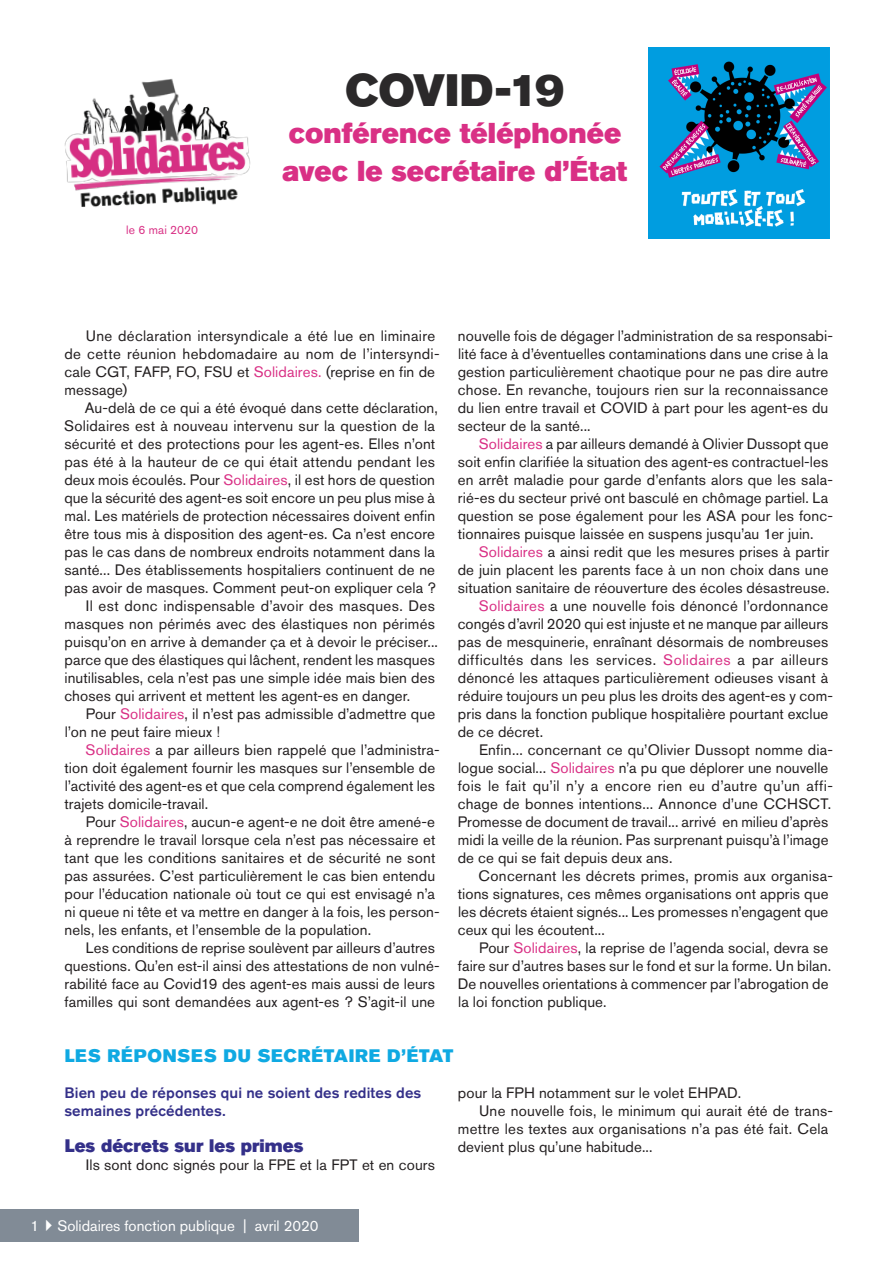
<style>
.page{position:relative;width:893px;height:1263px;background:#fff}
.page>*{position:absolute;margin:0;border:0;box-sizing:border-box;transform-origin:0 0}
.t1{font:45px "Akzidenz Grotesk Std Super";letter-spacing:-.01em;color:#2b292a}
.t2{font:28.5px/37.5px "Akzidenz Grotesk Std Super";color:#d93085}
.Titre_paragraphe_-_r{font:18px "Akzidenz Grotesk Std Super";letter-spacing:.04em;color:#0fa9e2}
.Sous-titre_paragraph{font:18px "Akzidenz Grotesk Std Super";letter-spacing:.005em;color:#343089}
.corps_de_texte{font:15px/18px "Akzidenz Grotesk Std";letter-spacing:.01em;color:#231f20}
.Sous-titre_paragraph-2{font:500 15px/18px "Akzidenz Grotesk Std";letter-spacing:.01em;color:#343089}
.t3{font:15px "Akzidenz Grotesk Std";color:#fff}
.intro{font:12px "Akzidenz Grotesk Std";letter-spacing:.01em;color:#d93085}
.s1{color:#d93085}
</style>
<div class="page">
<div style="left:0;top:1209px;width:358px;height:33px;background:#818b96"></div>
<hr style="left:462px;top:1262px;width:248px;height:1px;background:#231f20">
<img style="left:64px;top:78px;width:187px;height:129px">
<img style="left:648px;top:47px;width:181px;height:192px">
<p class="intro" style="left:126px;top:223px;width:73px">le 6 mai 2020</p>
<p class="t1" style="left:345px;top:64px;width:221px">COVID-19</p>
<p class="t2" style="left:282px;top:115px;width:346px">conférence téléphonée avec le secrétaire d’État</p>
<p class="corps_de_texte" style="left:64px;top:326px;width:377px;text-indent:21px">Une déclaration intersyndicale a été lue en liminaire de cette réunion hebdomadaire au nom de l’intersyndi&shy;cale CGT, FAFP, FO, FSU et <span class="s1">Solidaires.</span> (reprise en fin de message)</p>
<p class="corps_de_texte" style="left:64px;top:398px;width:375px;text-indent:21px">Au-delà de ce qui a été évoqué dans cette déclaration, Solidaires est à nouveau intervenu sur la question de la sécurité et des protections pour les agent-es. Elles n’ont pas été à la hauteur de ce qui était attendu pendant les deux mois écoulés. Pour <span class="s1">Solidaires</span>, il est hors de question que la sécurité des agent-es soit encore un peu plus mise à mal. Les matériels de protection nécessaires doivent enfin être tous mis à disposition des agent-es. Ca n’est encore pas le cas dans de nombreux endroits notamment dans la santé... Des établissements hospitaliers continuent de ne pas avoir de masques. Comment peut-on expliquer cela ?</p>
<p class="corps_de_texte" style="left:64px;top:596px;width:375px;text-indent:21px">Il est donc indispensable d’avoir des masques. Des masques non périmés avec des élastiques non périmés puisqu’on en arrive à demander ça et à devoir le préciser... parce que des élastiques qui lâchent, rendent les masques inutilisables, cela n’est pas une simple idée mais bien des choses qui arrivent et mettent les agent-es en danger.</p>
<p class="corps_de_texte" style="left:65px;top:704px;width:372px;text-indent:21px">Pour <span class="s1">Solidaires</span>, il n’est pas admissible d’admettre que l’on ne peut faire mieux !</p>
<p class="corps_de_texte" style="left:65px;top:740px;width:377px;text-indent:21px"><span class="s1">Solidaires</span> a par ailleurs bien rappelé que l’administra&shy;tion doit également fournir les masques sur l’ensemble de l’activité des agent-es et que cela comprend également les trajets domicile-travail.</p>
<p class="corps_de_texte" style="left:64px;top:812px;width:377px;text-indent:21px">Pour <span class="s1">Solidaires</span>, aucun-e agent-e ne doit être amené-e à reprendre le travail lorsque cela n’est pas nécessaire et tant que les conditions sanitaires et de sécurité ne sont pas assurées. C’est particulièrement le cas bien entendu pour l’éducation nationale où tout ce qui est envisagé n’a ni queue ni tête et va mettre en danger à la fois, les person&shy;nels, les enfants, et l’ensemble de la population.</p>
<p class="corps_de_texte" style="left:64px;top:938px;width:377px;text-indent:21px">Les conditions de reprise soulèvent par ailleurs d’autres questions. Qu’en est-il ainsi des attestations de non vulné&shy;rabilité face au Covid19 des agent-es mais aussi de leurs familles qui sont demandées aux agent-es ? S’agit-il une</p>
<p class="corps_de_texte" style="left:458px;top:326px;width:377px">nouvelle fois de dégager l’administration de sa responsabi&shy;lité face à d’éventuelles contaminations dans une crise à la gestion particulièrement chaotique pour ne pas dire autre chose. En revanche, toujours rien sur la reconnaissance du lien entre travail et COVID à part pour les agent-es du secteur de la santé...</p>
<p class="corps_de_texte" style="left:458px;top:434px;width:377px;text-indent:21px"><span class="s1">Solidaires</span> a par ailleurs demandé à Olivier Dussopt que soit enfin clarifiée la situation des agent-es contractuel-les en arrêt maladie pour garde d’enfants alors que les sala&shy;rié-es du secteur privé ont basculé en chômage partiel. La question se pose également pour les ASA pour les fonc&shy;tionnaires puisque laissée en suspens jusqu’au 1er juin.</p>
<p class="corps_de_texte" style="left:458px;top:542px;width:373px;text-align:justify;text-indent:21px"><span class="s1">Solidaires</span> a ainsi redit que les mesures prises à partir de juin placent les parents face à un non choix dans une situation sanitaire de réouverture des écoles désastreuse.</p>
<p class="corps_de_texte" style="left:458px;top:596px;width:377px;text-indent:21px"><span class="s1">Solidaires</span> a une nouvelle fois dénoncé l’ordonnance congés d’avril 2020 qui est injuste et ne manque par ailleurs pas de mesquinerie, enraînant désormais de nombreuses difficultés dans les services. <span class="s1">Solidaires</span> a par ailleurs dénoncé les attaques particulièrement odieuses visant à réduire toujours un peu plus les droits des agent-es y com&shy;pris dans la fonction publique hospitalière pourtant exclue de ce décret.</p>
<p class="corps_de_texte" style="left:458px;top:740px;width:377px;text-indent:21px">Enfin... concernant ce qu’Olivier Dussopt nomme dia&shy;logue social... <span class="s1">Solidaires</span> n’a pu que déplorer une nouvelle fois le fait qu’il n’y a encore rien eu d’autre qu’un affi&shy;chage de bonnes intentions... Annonce d’une CCHSCT.<br>Promesse de document de travail... arrivé en milieu d’après midi la veille de la réunion. Pas surprenant puisqu’à l’image de ce qui se fait depuis deux ans.</p>
<p class="corps_de_texte" style="left:458px;top:866px;width:377px;text-indent:21px">Concernant les décrets primes, promis aux organisa&shy;tions signatures, ces mêmes organisations ont appris que les décrets étaient signés... Les promesses n’engagent que ceux qui les écoutent...</p>
<p class="corps_de_texte" style="left:458px;top:938px;width:375px;text-indent:21px">Pour <span class="s1">Solidaires</span>, la reprise de l’agenda social, devra se faire sur d’autres bases sur le fond et sur la forme. Un bilan.<br>De nouvelles orientations à commencer par l’abrogation de la loi fonction publique.</p>
<p class="Titre_paragraphe_-_r" style="left:65px;top:1045px;width:390px">LES RÉPONSES DU SECRÉTAIRE D’ÉTAT</p>
<p class="Sous-titre_paragraph-2" style="left:64px;top:1083px;width:358px">Bien peu de réponses qui ne soient des redites des semaines précédentes.</p>
<p class="Sous-titre_paragraph" style="left:65px;top:1135px;width:240px">Les décrets sur les primes</p>
<p class="corps_de_texte" style="left:86px;top:1156px;width:351px">Ils sont donc signés pour la FPE et la FPT et en cours</p>
<p class="corps_de_texte" style="left:458px;top:1084px;width:285px">pour la FPH notamment sur le volet EHPAD.</p>
<p class="corps_de_texte" style="left:458px;top:1102px;width:377px;text-indent:21px">Une nouvelle fois, le minimum qui aurait été de trans&shy;mettre les textes aux organisations n’a pas été fait. Cela devient plus qu’une habitude...</p>
<p class="t3" style="left:31px;top:1217px;width:290px">1✔Solidaires fonction publique | avril 2020</p>
</div>
